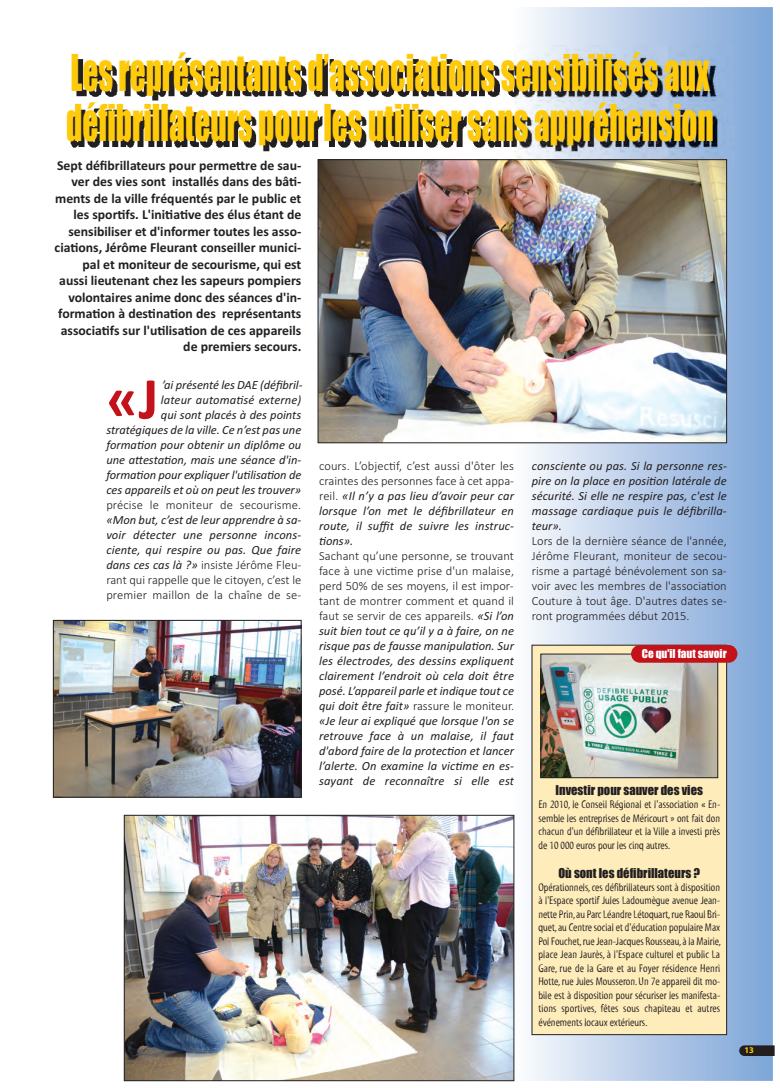
<style>
.page{position:relative;width:780px;height:1088px;background:#fff}
.page>*{position:absolute;margin:0;border:0;box-sizing:border-box;transform-origin:0 0}
.t1{font:700 60px "Calibri";color:#c4121a}
.t2{font:46.88px/49.6px "Impact";color:#feca0a;scale:.67 1}
.t3{font:700 13.75px/16.5px "Calibri";color:#231f20;text-align:right}
.t4{font:italic 12.5px/15px "Calibri";color:#231f20;text-align:right}
.t5{font:300 12.5px/15px "Calibri";color:#231f20}
.t6{font:12.5px "Impact";color:#231f20}
.t7{font:11.25px/13.5px "Myriad Tilt";color:#231f20;text-align:justify}
.t8{font:11.25px "Impact";color:#fff}
.t9{font:8.75px "Myriad Headline";color:#feca0a}
.s1{font-weight:300;font-style:normal}
.s2{font-weight:400;font-style:italic}
</style>
<div class="page">
<img style="left:514px;top:7px;width:258px;height:1074px">
<svg style="left:739px;top:1045px;width:35px;height:11px"></svg>
<img style="left:70px;top:45px;width:664px;height:121px">
<svg style="left:733px;top:95px;width:1px;height:29px"></svg>
<img style="left:126px;top:817px;width:386px;height:262px">
<div style="left:124px;top:815px;width:390px;height:266px;border:1px solid #231f20"></div>
<img style="left:320px;top:161px;width:404px;height:280px">
<div style="left:318px;top:159px;width:408px;height:284px;border:1px solid #231f20"></div>
<img style="left:55px;top:622px;width:244px;height:173px">
<div style="left:53px;top:620px;width:248px;height:177px;border:1px solid #231f20"></div>
<div style="left:532px;top:645px;width:194px;height:389px;background:#feedbb"></div>
<img style="left:542px;top:656px;width:174px;height:120px">
<div style="left:540px;top:654px;width:178px;height:124px;border:1px solid #231f20"></div>
<div style="left:631px;top:645px;width:106px;height:18px;background:#c4121a;border-radius:9px"></div>
<p class="t2" style="left:66px;top:50px;width:968px">Les représentants d’associations sensibilisés aux défibrillateurs pour les utiliser sans appréhension</p>
<p class="t3" style="left:55px;top:157px;width:248px">Sept défibrillateurs pour permettre de sau&shy;ver des vies sont installés dans des bâti&shy;ments de la ville fréquentés par le public et les sportifs. L'initiative des élus étant de sensibiliser et d'informer toutes les asso&shy;ciations, Jérôme Fleurant conseiller munici&shy;pal et moniteur de secourisme, qui est aussi lieutenant chez les sapeurs pompiers volontaires anime donc des séances d'in&shy;formation à destination des représentants associatifs sur l'utilisation de ces appareils de premiers secours.</p>
<p class="t4" style="left:106px;top:377px;width:198px">’ai présenté les DAE (défibril-<br>lateur automatisé externe)<br>qui sont placés à des points stratégiques de la ville. Ce n’est pas une formation pour obtenir un diplôme ou une attestation, mais une séance d'in&shy;formation pour expliquer l'utilisation de ces appareils et où on peut les trouver» <span class="s1">précise le moniteur de secourisme. </span>«Mon but, c’est de leur apprendre à sa&shy;voir détecter une personne incons&shy;ciente, qui respire ou pas. Que faire dans ces cas là ?» <span class="s1">insiste Jérôme Fleu&shy;rant qui rappelle que le citoyen, c’est le premier maillon de la chaîne de se-</span></p>
<p class="t1" style="left:106px;top:363px;width:54px">«J</p>
<p class="t4" style="left:319px;top:458px;width:196px;text-align:left"><span class="s1">cours. L’objectif, c’est aussi d'ôter les craintes des personnes face à cet appa&shy;reil.</span> «Il n’y a pas lieu d’avoir peur car lorsque l’on met le défibrillateur en route, il suffit de suivre les instruc&shy;tions».<br><span class="s1">Sachant qu’une personne, se trouvant face à une victime prise d'un malaise, perd 50% de ses moyens, il est impor&shy;tant de montrer comment et quand il faut se servir de ces appareils.</span> «Si l’on suit bien tout ce qu’il y a à faire, on ne risque pas de fausse manipulation. Sur les électrodes, des dessins expliquent clairement l’endroit où cela doit être posé. L’appareil parle et indique tout ce qui doit être fait» <span class="s1">rassure le moniteur. </span>«Je leur ai expliqué que lorsque l'on se retrouve face à un malaise, il faut d'abord faire de la protection et lancer l’alerte. On examine la victime en es&shy;sayant de reconnaître si elle est</p>
<p class="t5" style="left:531px;top:458px;width:196px"><span class="s2">consciente ou pas. Si la personne res&shy;pire on la place en position latérale de sécurité. Si elle ne respire pas, c'est le massage cardiaque puis le défibrilla&shy;teur».<br></span>Lors de la dernière séance de l'année, Jérôme Fleurant, moniteur de secou&shy;risme a partagé bénévolement son sa&shy;voir avec les membres de l'association Couture à tout âge. D'autres dates se&shy;ront programmées début 2015.</p>
<p class="t8" style="left:641px;top:647px;width:86px">Ce qu'il faut savoir</p>
<p class="t6" style="left:555px;top:784px;width:149px">Investir pour sauver des vies</p>
<p class="t7" style="left:538px;top:798px;width:183px">En 2010, le Conseil Régional et l'association « En&shy;semble les entreprises de Méricourt » ont fait don chacun d'un défibrillateur et la Ville a investi près de 10 000 euros pour les cinq autres.</p>
<p class="t6" style="left:558px;top:866px;width:143px">Où sont les défibrillateurs ?</p>
<p class="t7" style="left:538px;top:881px;width:184px">Opérationnels, ces défibrillateurs sont à disposition à l'Espace sportif Jules Ladoumègue avenue Jean&shy;nette Prin, au Parc Léandre Létoquart, rue Raoul Bri&shy;quet, au Centre social et d'éducation populaire Max Pol Fouchet, rue Jean-Jacques Rousseau, à la Mairie, place Jean Jaurès, à l'Espace culturel et public La Gare, rue de la Gare et au Foyer résidence Henri Hotte, rue Jules Mousseron. Un 7e appareil dit mo&shy;bile est à disposition pour sécuriser les manifesta&shy;tions sportives, fêtes sous chapiteau et autres événements locaux extérieurs.</p>
<p class="t9" style="left:744px;top:1047px;width:11px">13</p>
</div>
